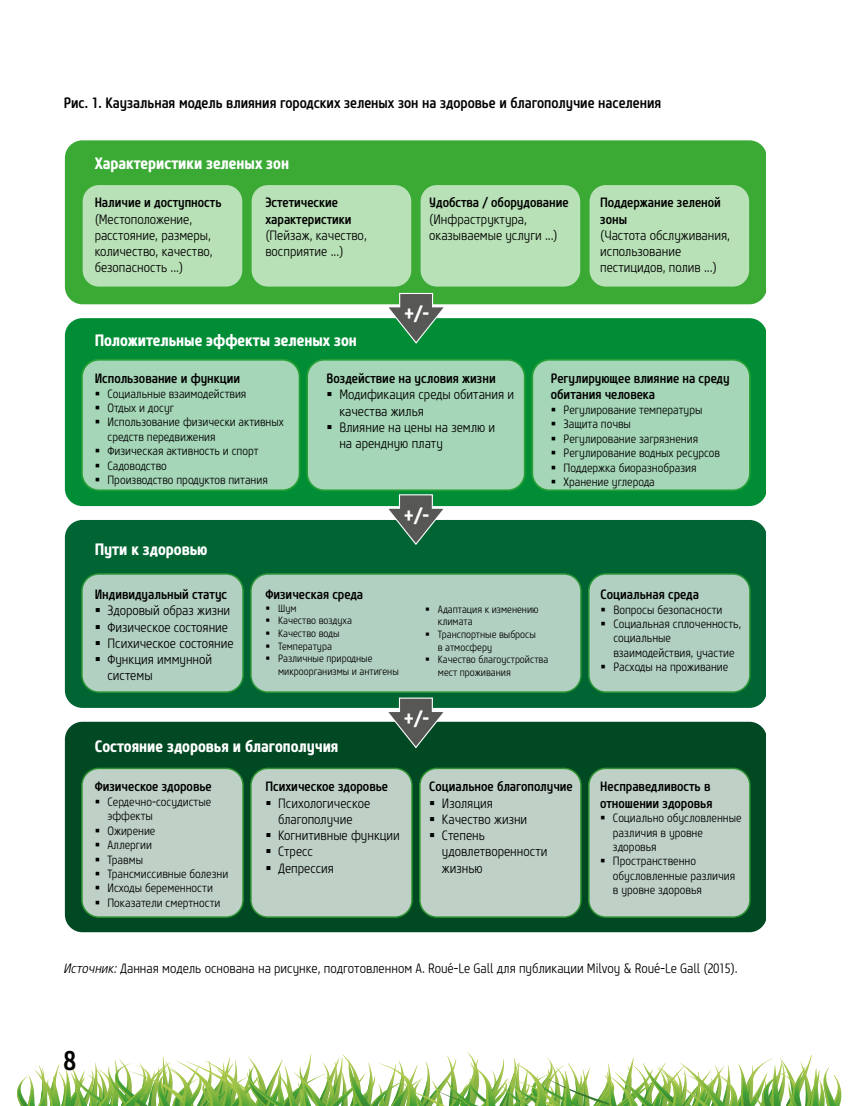
<style>
.page{position:relative;width:851px;height:1106px;background:#fff}
.page>*{position:absolute;margin:0;border:0;box-sizing:border-box;transform-origin:0 0}
.t1{font:500 27px "Core Sans M57 Cn";color:#000}
.t2{font:700 19.5px "Core Sans M67 Cn";color:#fff}
.t3{font:700 16.5px "Core Sans M67 Cn";color:#fff}
.t4{font:500 15px "Core Sans M57 Cn";color:#000}
.t5{font:300 13.5px/16.2px "Core Sans M37 Cn";color:#000}
.t6{font:500 13.5px/16.2px "Core Sans M57 Cn";color:#000}
.t7{font:300 12px/14.4px "Core Sans M37 Cn";color:#000}
.t8{font:300 10.5px/12.6px "Core Sans M37 Cn";color:#000}
.s1{font-style:italic}
</style>
<div class="page">
<svg style="left:17px;top:1052px;width:825px;height:54px"></svg>
<div style="left:65px;top:140px;width:700px;height:164px;background:#3aaa35"></div>
<div style="left:65px;top:318px;width:700px;height:188px;background:#008d36"></div>
<div style="left:65px;top:520px;width:700px;height:188px;background:#006533"></div>
<div style="left:65px;top:721px;width:700px;height:211px;background:#004922"></div>
<div style="left:82px;top:360px;width:217px;height:130px;background:#a5d6b8;border-radius:17px"></div>
<div style="left:81px;top:359px;width:219px;height:132px;border:2px solid #3aaa35;border-radius:17px"></div>
<div style="left:307px;top:360px;width:217px;height:130px;background:#a5d6b8;border-radius:17px"></div>
<div style="left:306px;top:359px;width:219px;height:132px;border:2px solid #3aaa35;border-radius:17px"></div>
<div style="left:532px;top:360px;width:217px;height:130px;background:#a5d6b8;border-radius:17px"></div>
<div style="left:531px;top:359px;width:219px;height:132px;border:2px solid #3aaa35;border-radius:17px"></div>
<div style="left:82px;top:574px;width:161px;height:118px;background:#b2d0c1;border-radius:17px"></div>
<div style="left:81px;top:573px;width:163px;height:120px;border:2px solid #3aaa35;border-radius:17px"></div>
<div style="left:251px;top:574px;width:330px;height:118px;background:#b2d0c1;border-radius:17px"></div>
<div style="left:250px;top:573px;width:331px;height:120px;border:2px solid #3aaa35;border-radius:17px"></div>
<div style="left:588px;top:574px;width:161px;height:118px;background:#b2d0c1;border-radius:17px"></div>
<div style="left:588px;top:573px;width:162px;height:120px;border:2px solid #3aaa35;border-radius:17px"></div>
<div style="left:82px;top:184px;width:161px;height:103px;background:#b9e1b7;border-radius:17px"></div>
<div style="left:81px;top:183px;width:163px;height:105px;border:2px solid #3aaa35;border-radius:17px"></div>
<div style="left:251px;top:184px;width:161px;height:103px;background:#b9e1b7;border-radius:17px"></div>
<div style="left:250px;top:183px;width:162px;height:105px;border:2px solid #3aaa35;border-radius:17px"></div>
<div style="left:420px;top:184px;width:161px;height:103px;background:#b9e1b7;border-radius:17px"></div>
<div style="left:419px;top:183px;width:162px;height:105px;border:2px solid #3aaa35;border-radius:17px"></div>
<div style="left:588px;top:184px;width:161px;height:103px;background:#b9e1b7;border-radius:17px"></div>
<div style="left:588px;top:183px;width:162px;height:105px;border:2px solid #3aaa35;border-radius:17px"></div>
<div style="left:82px;top:768px;width:161px;height:149px;background:#bfd1c7;border-radius:17px"></div>
<div style="left:81px;top:767px;width:163px;height:150px;border:2px solid #3aaa35;border-radius:17px"></div>
<div style="left:251px;top:768px;width:161px;height:149px;background:#bfd1c7;border-radius:17px"></div>
<div style="left:250px;top:767px;width:162px;height:150px;border:2px solid #3aaa35;border-radius:17px"></div>
<div style="left:420px;top:768px;width:161px;height:149px;background:#bfd1c7;border-radius:17px"></div>
<div style="left:419px;top:767px;width:162px;height:150px;border:2px solid #3aaa35;border-radius:17px"></div>
<div style="left:588px;top:768px;width:161px;height:149px;background:#bfd1c7;border-radius:17px"></div>
<div style="left:588px;top:767px;width:162px;height:150px;border:2px solid #3aaa35;border-radius:17px"></div>
<svg style="left:385px;top:292px;width:62px;height:52px;background:#4a875b"></svg>
<svg style="left:385px;top:494px;width:62px;height:52px;background:#44755a"></svg>
<svg style="left:385px;top:697px;width:62px;height:52px;background:#446855"></svg>
<p class="t4" style="left:64px;top:94px;width:599px">Рис. 1. Каузальная модель влияния городских зеленых зон на здоровье и благополучие населения</p>
<h3 class="t3" style="left:95px;top:152px;width:196px">Характеристики зеленых зон</h3>
<p class="t6" style="left:95px;top:195px;width:128px">Наличие и доступность</p>
<p class="t5" style="left:95px;top:211px;width:120px">(Местоположение, расстояние, размеры, количество, качество, безопасность ...)</p>
<p class="t6" style="left:265px;top:195px;width:88px">Эстетические характеристики</p>
<p class="t5" style="left:265px;top:227px;width:103px">(Пейзаж, качество, восприятие ...)</p>
<h3 class="t3" style="left:95px;top:330px;width:264px">Положительные эффекты зеленых зон</h3>
<p class="t6" style="left:429px;top:195px;width:141px">Удобства / оборудование</p>
<p class="t5" style="left:429px;top:211px;width:130px">(Инфраструктура, оказываемые услуги ...)</p>
<h2 class="t2" style="left:404px;top:301px;width:27px">+/-</h2>
<p class="t6" style="left:600px;top:195px;width:122px">Поддержание зеленой зоны</p>
<p class="t5" style="left:600px;top:227px;width:131px">(Частота обслуживания, использование пестицидов, полив ...)</p>
<p class="t6" style="left:95px;top:370px;width:147px">Использование и функции</p>
<p class="t7" style="left:95px;top:386px;width:153px">▪ Социальные взаимодействия</p>
<p class="t7" style="left:95px;top:401px;width:81px">▪ Отдых и досуг</p>
<p class="t7" style="left:107px;top:415px;width:178px;text-indent:-13px">▪ Использование физически активных средств передвижения</p>
<p class="t7" style="left:95px;top:444px;width:165px">▪ Физическая активность и спорт</p>
<p class="t7" style="left:95px;top:458px;width:74px">▪ Садоводство</p>
<p class="t7" style="left:95px;top:473px;width:175px">▪ Производство продуктов питания</p>
<h3 class="t3" style="left:95px;top:538px;width:114px">Пути к здоровью</h3>
<p class="t6" style="left:326px;top:371px;width:170px">Воздействие на условия жизни</p>
<p class="t5" style="left:339px;top:387px;width:176px;text-indent:-13px">▪ Модификация среды обитания и качества жилья</p>
<p class="t5" style="left:339px;top:419px;width:157px;text-indent:-13px">▪ Влияние на цены на землю и на арендную плату</p>
<h2 class="t2" style="left:404px;top:502px;width:27px">+/-</h2>
<p class="t6" style="left:550px;top:371px;width:180px">Регулирующее влияние на среду обитания человека</p>
<p class="t7" style="left:550px;top:403px;width:153px">▪ Регулирование температуры</p>
<p class="t7" style="left:550px;top:417px;width:82px">▪ Защита почвы</p>
<p class="t7" style="left:550px;top:431px;width:149px">▪ Регулирование загрязнения</p>
<p class="t7" style="left:550px;top:446px;width:171px">▪ Регулирование водных ресурсов</p>
<p class="t7" style="left:550px;top:460px;width:147px">▪ Поддержка биоразнобразия</p>
<p class="t7" style="left:550px;top:475px;width:105px">▪ Хранение углерода</p>
<p class="t6" style="left:95px;top:586px;width:134px">Индивидуальный статус</p>
<p class="t5" style="left:95px;top:603px;width:137px">▪ Здоровый образ жизни</p>
<p class="t5" style="left:95px;top:619px;width:135px">▪ Физическое состояние</p>
<p class="t5" style="left:95px;top:635px;width:140px">▪ Психическое состояние</p>
<p class="t5" style="left:107px;top:651px;width:106px;text-indent:-13px">▪ Функция иммунной системы</p>
<p class="t6" style="left:265px;top:586px;width:99px">Физическая среда</p>
<p class="t8" style="left:265px;top:602px;width:33px">▪ Шум</p>
<p class="t8" style="left:265px;top:614px;width:88px">▪ Качество воздуха</p>
<p class="t8" style="left:265px;top:627px;width:76px">▪ Kачество воды</p>
<p class="t8" style="left:265px;top:640px;width:68px">▪ Температура</p>
<p class="t8" style="left:278px;top:652px;width:122px;text-indent:-13px">▪ Различные природные микроорганизмы и антигены</p>
<p class="t8" style="left:438px;top:603px;width:102px;text-indent:-13px">▪ Адаптация к изменению климата</p>
<p class="t8" style="left:438px;top:628px;width:99px;text-indent:-13px">▪ Транспортные выбросы в атмосферу</p>
<p class="t8" style="left:438px;top:653px;width:112px;text-indent:-13px">▪ Качество благоустройства мест проживания</p>
<h2 class="t2" style="left:404px;top:705px;width:27px">+/-</h2>
<h3 class="t3" style="left:95px;top:735px;width:245px">Состояние здоровья и благополучия</h3>
<p class="t6" style="left:95px;top:779px;width:119px">Физическое здоровье</p>
<p class="t7" style="left:107px;top:794px;width:105px;text-indent:-13px">▪ Сердечно-сосудистые эффекты</p>
<p class="t7" style="left:95px;top:823px;width:62px">▪ Ожирение</p>
<p class="t7" style="left:95px;top:838px;width:59px">▪ Аллергии</p>
<p class="t7" style="left:95px;top:852px;width:50px">▪ Травмы</p>
<p class="t7" style="left:95px;top:866px;width:135px">▪ Трансмиссивные болезни</p>
<p class="t7" style="left:95px;top:881px;width:120px">▪ Исходы беременности</p>
<p class="t7" style="left:95px;top:895px;width:127px">▪ Показатели смертности</p>
<p class="t6" style="left:265px;top:779px;width:124px">Психическое здоровье</p>
<p class="t5" style="left:265px;top:795px;width:106px;text-align:center">▪ Психологическое благополучие</p>
<p class="t5" style="left:265px;top:827px;width:136px">▪ Когнитивные функции</p>
<p class="t5" style="left:265px;top:843px;width:49px">▪ Стресс</p>
<p class="t5" style="left:265px;top:860px;width:70px">▪ Депрессия</p>
<p class="t6" style="left:429px;top:779px;width:145px">Социальное благополучие</p>
<p class="t5" style="left:429px;top:795px;width:65px">▪ Изоляция</p>
<p class="t5" style="left:429px;top:811px;width:100px">▪ Качество жизни</p>
<p class="t5" style="left:442px;top:827px;width:107px;text-indent:-13px">▪ Степень удовлетворенности жизнью</p>
<p class="t6" style="left:600px;top:586px;width:100px">Социальная среда</p>
<p class="t7" style="left:600px;top:602px;width:123px">▪ Вопросы безопасности</p>
<p class="t7" style="left:613px;top:617px;width:129px;text-indent:-13px">▪ Социальная сплоченность, социальные взаимодействия, участие</p>
<p class="t7" style="left:600px;top:660px;width:129px">▪ Расходы на проживание</p>
<p class="t6" style="left:600px;top:779px;width:114px">Несправедливость в отношении здоровья</p>
<p class="t7" style="left:613px;top:811px;width:130px;text-indent:-13px">▪ Социально обусловленные различия в уровне здоровья</p>
<p class="t7" style="left:613px;top:854px;width:124px;text-indent:-13px">▪ Пространственно обусловленные различия в уровне здоровья</p>
<p class="t5" style="left:64px;top:960px;width:675px"><span class="s1">Источник:</span> Данная модель основана на рисунке, подготовленном A. Roué-Le Gall для публикации Milvoy &amp; Roué-Le Gall (2015).</p>
<h1 class="t1" style="left:64px;top:1043px;width:14px">8</h1>
</div>
